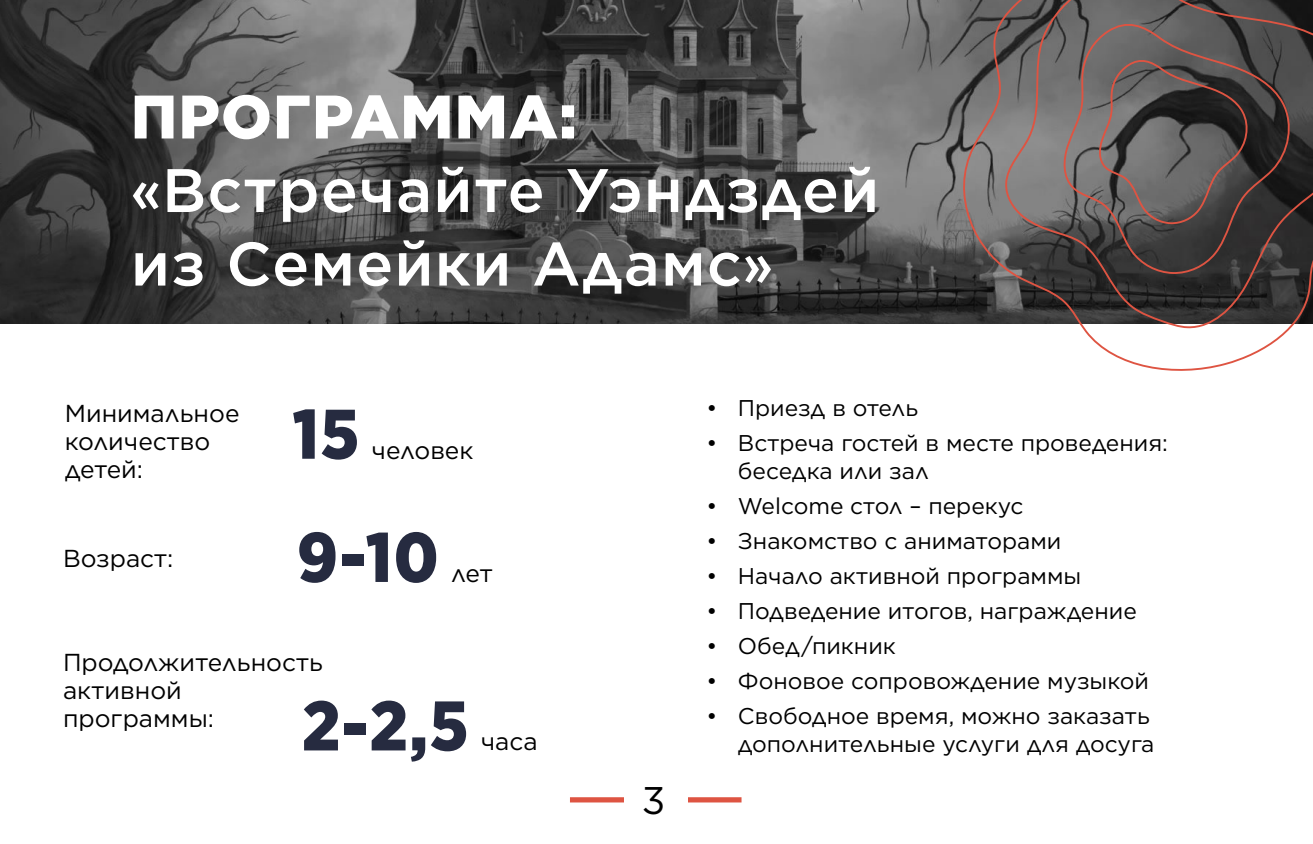
<style>
.page{position:relative;width:1313px;height:844px;background:#fff}
.page>*{position:absolute;margin:0;border:0;box-sizing:border-box;transform-origin:0 0}
.t1{font:900 70px "Gotham Narrow";color:#262b40}
.t2{font:500 61.25px/73.5px "Gotham";letter-spacing:.02em;color:#fff}
.t3{font:38.5px "Gotham";color:#000}
.t4{font:24.5px/28px "Gotham";color:#000}
.t5{font:22.75px/28px "Gotham";color:#000}
.s1{font-weight:900}
.s2{font-family:"Gotham X Narrow"}
</style>
<div class="page">
<img style="left:0;top:0;width:947px;height:324px">
<div style="left:570px;top:797px;width:171px;height:5px;background:#de5442"></div>
<div style="left:624px;top:762px;width:63px;height:80px;background:#fff"></div>
<svg style="left:947px;top:0;width:365px;height:371px"></svg>
<h2 class="t2" style="left:131px;top:79px;width:750px"><span class="s1">ПРОГРАММА: </span><span class="s2">«</span>Встречайте Уэндздей из Семейки Адамс<span class="s2">»</span></h2>
<p class="t4" style="left:65px;top:399px;width:176px">Минимальное количество детей:</p>
<p class="t4" style="left:63px;top:543px;width:112px">Возраст:</p>
<h1 class="t1" style="left:292px;top:388px;width:68px">15</h1>
<p class="t4" style="left:372px;top:435px;width:103px">человек</p>
<h1 class="t1" style="left:297px;top:511px;width:143px">9-10</h1>
<p class="t4" style="left:451px;top:558px;width:43px">лет</p>
<p class="t4" style="left:63px;top:648px;width:261px">Продолжительность активной программы:</p>
<h1 class="t1" style="left:302px;top:679px;width:168px">2-2,5</h1>
<p class="t4" style="left:481px;top:727px;width:58px">часа</p>
<h3 class="t3" style="left:641px;top:775px;width:25px">3</h3>
<p class="t5" style="left:706px;top:394px;width:213px">• Приезд в отель</p>
<p class="t5" style="left:738px;top:429px;width:431px;text-indent:-32px">• Встреча гостей в месте проведения: беседка или зал</p>
<p class="t5" style="left:706px;top:492px;width:318px">• Welcome стол – перекус</p>
<p class="t5" style="left:706px;top:527px;width:356px">• Знакомство с аниматорами</p>
<p class="t5" style="left:706px;top:561px;width:376px">• Начало активной программы</p>
<p class="t5" style="left:706px;top:596px;width:432px">• Подведение итогов, награждение</p>
<p class="t5" style="left:706px;top:631px;width:191px">• Обед/пикник</p>
<p class="t5" style="left:706px;top:666px;width:444px">• Фоновое сопровождение музыкой</p>
<p class="t5" style="left:706px;top:701px;width:449px;text-align:right">• Свободное время, можно заказать дополнительные услуги для досуга</p>
</div>
